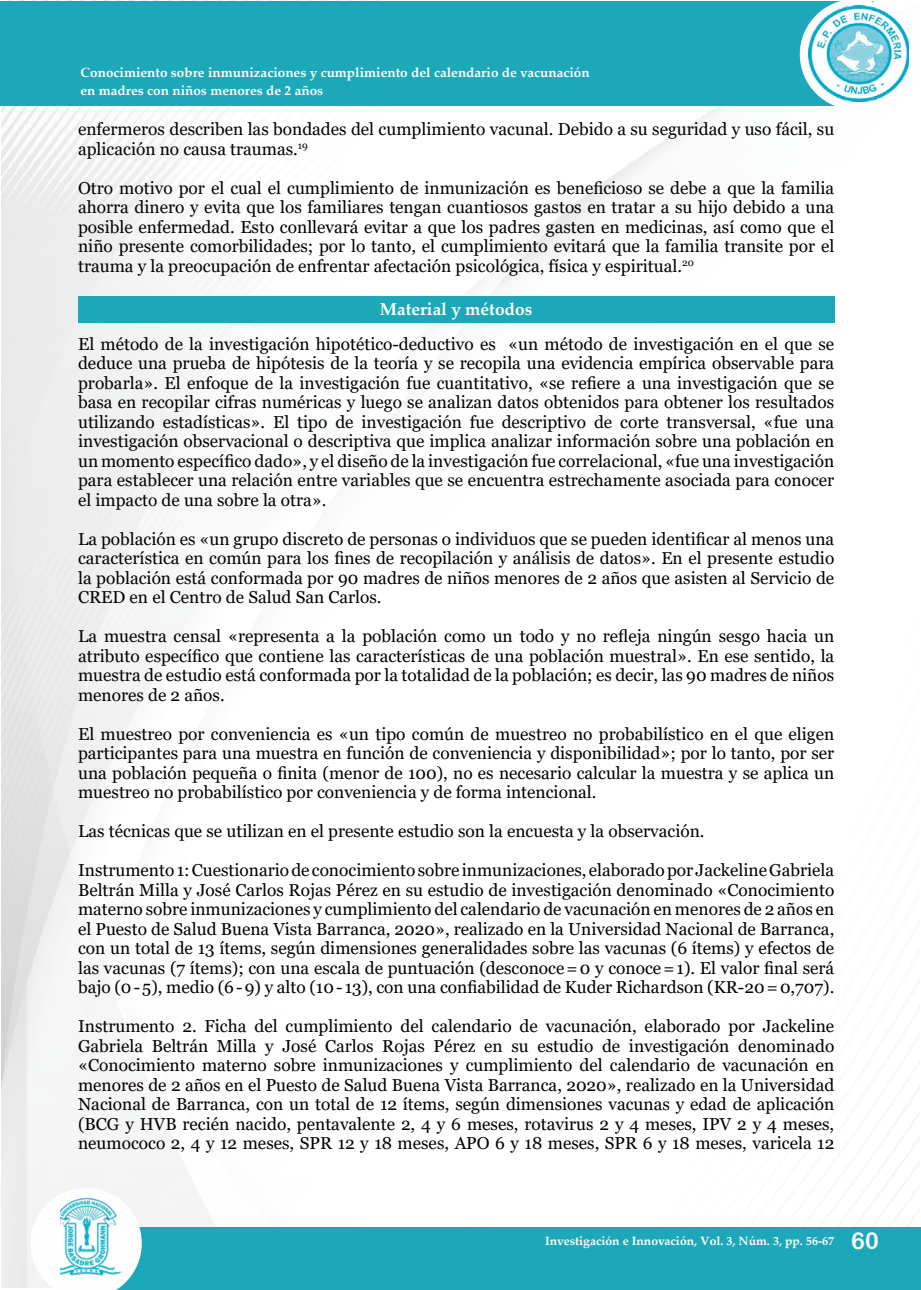
<style>
.page{position:relative;width:921px;height:1290px;background:#fff}
.page>*{position:absolute;margin:0;border:0;box-sizing:border-box;transform-origin:0 0}
.t1{font:17.25px/19.5px "Georgia";color:#020203;text-align:justify}
.t2{font:700 17.25px "Palatino Linotype";color:#fff}
.t3{font:700 13.2px/18px "Palatino Linotype";color:#fefefe}
.t4{font:700 12px "Palatino Linotype";color:#fff}
.s1{font-family:"Arial Rounded MT Bold";font-weight:400;font-size:23.25px}
</style>
<div class="page">
<img style="left:2px;top:106px;width:917px;height:1181px">
<div style="left:103px;top:1227px;width:817px;height:63px;background:#1da8ba"></div>
<svg style="left:30px;top:1187px;width:112px;height:103px"></svg>
<img style="left:60px;top:1184px;width:75px;height:99px">
<div style="left:0;top:1px;width:873px;height:105px;background:#1da8ba"></div>
<svg style="left:799px;top:1px;width:112px;height:109px"></svg>
<img style="left:808px;top:6px;width:100px;height:95px">
<div style="left:78px;top:296px;width:756px;height:27px;background:#1da8ba"></div>
<p class="t3" style="left:80px;top:63px;width:510px">Conocimiento sobre inmunizaciones y cumplimiento del calendario de vacunación en madres con niños menores de 2 años</p>
<p class="t1" style="left:78px;top:120px;width:757px">enfermeros describen las bondades del cumplimiento vacunal. Debido a su seguridad y uso fácil, su aplicación no causa traumas.<sup>19</sup></p>
<p class="t1" style="left:78px;top:178px;width:757px">Otro motivo por el cual el cumplimiento de inmunización es beneficioso se debe a que la familia ahorra dinero y evita que los familiares tengan cuantiosos gastos en tratar a su hijo debido a una posible enfermedad. Esto conllevará evitar a que los padres gasten en medicinas, así como que el niño presente comorbilidades; por lo tanto, el cumplimiento evitará que la familia transite por el trauma y la preocupación de enfrentar afectación psicológica, física y espiritual.<sup>20</sup></p>
<p class="t2" style="left:380px;top:296px;width:154px">Material y métodos</p>
<p class="t1" style="left:78px;top:334px;width:757px">El método de la investigación hipotético-deductivo es «un método de investigación en el que se deduce una prueba de hipótesis de la teoría y se recopila una evidencia empírica observable para probarla». El enfoque de la investigación fue cuantitativo, «se refiere a una investigación que se basa en recopilar cifras numéricas y luego se analizan datos obtenidos para obtener los resultados utilizando estadísticas». El tipo de investigación fue descriptivo de corte transversal, «fue una investigación observacional o descriptiva que implica analizar información sobre una población en un momento específico dado», y el diseño de la investigación fue correlacional, «fue una investigación para establecer una relación entre variables que se encuentra estrechamente asociada para conocer el impacto de una sobre la otra».</p>
<p class="t1" style="left:78px;top:529px;width:757px">La población es «un grupo discreto de personas o individuos que se pueden identificar al menos una característica en común para los fines de recopilación y análisis de datos». En el presente estudio la población está conformada por 90 madres de niños menores de 2 años que asisten al Servicio de CRED en el Centro de Salud San Carlos.</p>
<p class="t1" style="left:78px;top:627px;width:757px">La muestra censal «representa a la población como un todo y no refleja ningún sesgo hacia un atributo específico que contiene las características de una población muestral». En ese sentido, la muestra de estudio está conformada por la totalidad de la población; es decir, las 90 madres de niños menores de 2 años.</p>
<p class="t1" style="left:78px;top:724px;width:757px">El muestreo por conveniencia es «un tipo común de muestreo no probabilístico en el que eligen participantes para una muestra en función de conveniencia y disponibilidad»; por lo tanto, por ser una población pequeña o finita (menor de 100), no es necesario calcular la muestra y se aplica un muestreo no probabilístico por conveniencia y de forma intencional.</p>
<p class="t1" style="left:78px;top:822px;width:627px">Las técnicas que se utilizan en el presente estudio son la encuesta y la observación.</p>
<p class="t1" style="left:78px;top:861px;width:757px">Instrumento 1: Cuestionario de conocimiento sobre inmunizaciones, elaborado por Jackeline Gabriela Beltrán Milla y José Carlos Rojas Pérez en su estudio de investigación denominado «Conocimiento materno sobre inmunizaciones y cumplimiento del calendario de vacunación en menores de 2 años en el Puesto de Salud Buena Vista Barranca, 2020», realizado en la Universidad Nacional de Barranca, con un total de 13 ítems, según dimensiones generalidades sobre las vacunas (6 ítems) y efectos de las vacunas (7 ítems); con una escala de puntuación (desconoce=0 y conoce=1). El valor final será bajo (0-5), medio (6-9) y alto (10- 13), con una confiabilidad de Kuder Richardson (KR-20=0,707).</p>
<p class="t1" style="left:78px;top:1017px;width:757px">Instrumento 2. Ficha del cumplimiento del calendario de vacunación, elaborado por Jackeline Gabriela Beltrán Milla y José Carlos Rojas Pérez en su estudio de investigación denominado «Conocimiento materno sobre inmunizaciones y cumplimiento del calendario de vacunación en menores de 2 años en el Puesto de Salud Buena Vista Barranca, 2020», realizado en la Universidad Nacional de Barranca, con un total de 12 ítems, según dimensiones vacunas y edad de aplicación (BCG y HVB recién nacido, pentavalente 2, 4 y 6 meses, rotavirus 2 y 4 meses, IPV 2 y 4 meses, neumococo 2, 4 y 12 meses, SPR 12 y 18 meses, APO 6 y 18 meses, SPR 6 y 18 meses, varicela 12</p>
<p class="t4" style="left:545px;top:1232px;width:335px">Investigación e Innovación, Vol. 3, Núm. 3, pp. 56-67 <span class="s1">60</span></p>
</div>
